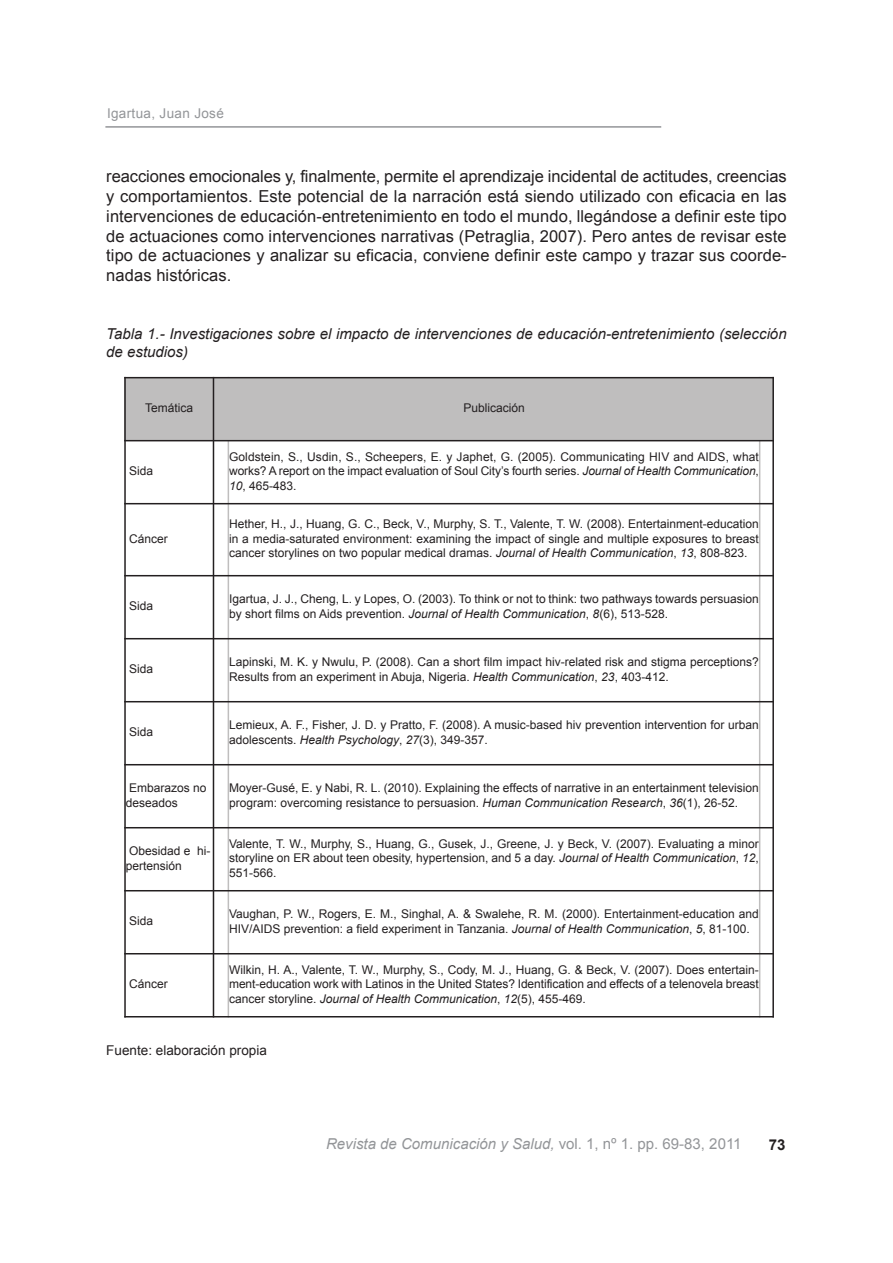
<style>
.page{position:relative;width:893px;height:1263px;background:#fff}
.page>*{position:absolute;margin:0;border:0;box-sizing:border-box;transform-origin:0 0}
.t1{font:16.5px/19.8px "Arial";letter-spacing:.005em;color:#231f20;text-align:justify}
.t2{font:italic 15px/18px "Arial";color:#231f20}
.t3{font:italic 15px "Arial";color:#939598}
.t4{font:700 15px "Arial";color:#231f20}
.t5{font:13.5px "Arial";color:#231f20}
.t6{font:13.5px "Arial";letter-spacing:.025em;color:#939598}
.t7{font:12px/14.4px "Arial";color:#231f20}
.s1{font-style:italic}
.s2{font-style:normal}
</style>
<div class="page">
<hr style="left:105px;top:126px;width:556px;height:2px;background:#939598">
<div style="left:124px;top:377px;width:89px;height:64px;background:#bfbebe"></div>
<div style="left:213px;top:377px;width:15px;height:64px;background:#bfbebe"></div>
<div style="left:228px;top:377px;width:532px;height:64px;background:#bfbebe"></div>
<div style="left:760px;top:377px;width:14px;height:64px;background:#bfbebe"></div>
<hr style="left:124px;top:377px;width:2px;height:640px;background:#231f20">
<hr style="left:213px;top:377px;width:1px;height:640px;background:#231f20">
<hr style="left:228px;top:377px;width:1px;height:640px;background:#bfbebe">
<hr style="left:759px;top:377px;width:1px;height:640px;background:#bfbebe">
<hr style="left:772px;top:377px;width:2px;height:640px;background:#231f20">
<hr style="left:124px;top:377px;width:650px;height:1px;background:#231f20">
<hr style="left:124px;top:440px;width:650px;height:1px;background:#231f20">
<hr style="left:124px;top:503px;width:650px;height:1px;background:#231f20">
<hr style="left:124px;top:575px;width:650px;height:1px;background:#231f20">
<hr style="left:124px;top:638px;width:650px;height:1px;background:#231f20">
<hr style="left:124px;top:701px;width:650px;height:1px;background:#231f20">
<hr style="left:124px;top:764px;width:650px;height:1px;background:#231f20">
<hr style="left:124px;top:827px;width:650px;height:1px;background:#231f20">
<hr style="left:124px;top:890px;width:650px;height:1px;background:#231f20">
<hr style="left:124px;top:953px;width:650px;height:1px;background:#231f20">
<hr style="left:124px;top:1016px;width:650px;height:1px;background:#231f20">
<p class="t6" style="left:107px;top:105px;width:118px">Igartua, Juan José</p>
<p class="t1" style="left:106px;top:166px;width:682px">reacciones emocionales y, finalmente, permite el aprendizaje incidental de actitudes, creencias y comportamientos. Este potencial de la narración está siendo utilizado con eficacia en las intervenciones de educación-entretenimiento en todo el mundo, llegándose a definir este tipo de actuaciones como intervenciones narrativas (Petraglia, 2007). Pero antes de revisar este tipo de actuaciones y analizar su eficacia, conviene definir este campo y trazar sus coorde&shy;nadas históricas.</p>
<p class="t2" style="left:106px;top:325px;width:682px">Tabla 1.- Investigaciones sobre el impacto de intervenciones de educación-entretenimiento (selección de estudios)</p>
<p class="t7" style="left:145px;top:401px;width:50px">Temática</p>
<p class="t7" style="left:463px;top:401px;width:63px">Publicación</p>
<p class="t7" style="left:129px;top:464px;width:26px">Sida</p>
<p class="t7" style="left:129px;top:531px;width:40px">Cáncer</p>
<p class="t7" style="left:229px;top:449px;width:531px;text-align:justify">Goldstein, S., Usdin, S., Scheepers, E. y Japhet, G. (2005). Communicating HIV and AIDS, what works? A report on the impact evaluation of Soul City’s fourth series. <span class="s1">Journal of Health Communication</span>, <span class="s1">10</span>, 465-483.</p>
<p class="t7" style="left:229px;top:517px;width:531px;text-align:justify">Hether, H., J., Huang, G. C., Beck, V., Murphy, S. T., Valente, T. W. (2008). Entertainment-education in a media-saturated environment: examining the impact of single and multiple exposures to breast cancer storylines on two popular medical dramas. <span class="s1">Journal of Health Communication</span>, <span class="s1">13</span>, 808-823.</p>
<p class="t7" style="left:129px;top:599px;width:26px">Sida</p>
<p class="t7" style="left:229px;top:592px;width:531px">Igartua, J. J., Cheng, L. y Lopes, O. (2003). To think or not to think: two pathways towards persuasion by short films on Aids prevention. <span class="s1">Journal of Health Communication</span>, <span class="s1">8</span>(6), 513-528.</p>
<p class="t7" style="left:129px;top:662px;width:26px">Sida</p>
<p class="t7" style="left:229px;top:655px;width:531px">Lapinski, M. K. y Nwulu, P. (2008). Can a short film impact hiv-related risk and stigma perceptions?<br>Results from an experiment in Abuja, Nigeria. <span class="s1">Health Communication</span>, <span class="s1">23</span>, 403-412.</p>
<p class="t7" style="left:129px;top:725px;width:26px">Sida</p>
<p class="t7" style="left:229px;top:718px;width:531px">Lemieux, A. F., Fisher, J. D. y Pratto, F. (2008). A music-based hiv prevention intervention for urban adolescents. <span class="s1">Health Psychology</span>, <span class="s1">27</span>(3), 349-357.</p>
<p class="t7" style="left:126px;top:781px;width:82px">Embarazos no deseados</p>
<p class="t7" style="left:229px;top:781px;width:531px">Moyer-Gusé, E. y Nabi, R. L. (2010). Explaining the effects of narrative in an entertainment television program: overcoming resistance to persuasion. <span class="s1">Human Communication Research</span>, <span class="s1">36</span>(1), 26-52.</p>
<p class="t7" style="left:126px;top:844px;width:86px">Obesidad e hi&shy;pertensión</p>
<p class="t7" style="left:229px;top:836px;width:531px;text-align:justify">Valente, T. W., Murphy, S., Huang, G., Gusek, J., Greene, J. y Beck, V. (2007). Evaluating a minor storyline on ER about teen obesity, hypertension, and 5 a day. <span class="s1">Journal of Health Communication</span>, <span class="s1">12</span>, 551-566.</p>
<p class="t7" style="left:129px;top:914px;width:26px">Sida</p>
<p class="t7" style="left:229px;top:907px;width:531px">Vaughan, P. W., Rogers, E. M., Singhal, A. &amp; Swalehe, R. M. (2000). Entertainment-education and<br>HIV/AIDS prevention: a field experiment in Tanzania. <span class="s1">Journal of Health Communication</span>, <span class="s1">5</span>, 81-100.</p>
<p class="t7" style="left:129px;top:977px;width:40px">Cáncer</p>
<p class="t7" style="left:229px;top:962px;width:531px;text-align:justify">Wilkin, H. A., Valente, T. W., Murphy, S., Cody, M. J., Huang, G. &amp; Beck, V. (2007). Does entertain&shy;ment-education work with Latinos in the United States? Identification and effects of a telenovela breast cancer storyline. <span class="s1">Journal of Health Communication</span>, <span class="s1">12</span>(5), 455-469.</p>
<p class="t5" style="left:106px;top:1042px;width:162px">Fuente: elaboración propia</p>
<p class="t3" style="left:326px;top:1136px;width:417px">Revista de Comunicación y Salud, <span class="s2">vol. 1, nº 1. pp. 69-83, 2011</span></p>
<p class="t4" style="left:769px;top:1136px;width:18px">73</p>
</div>
